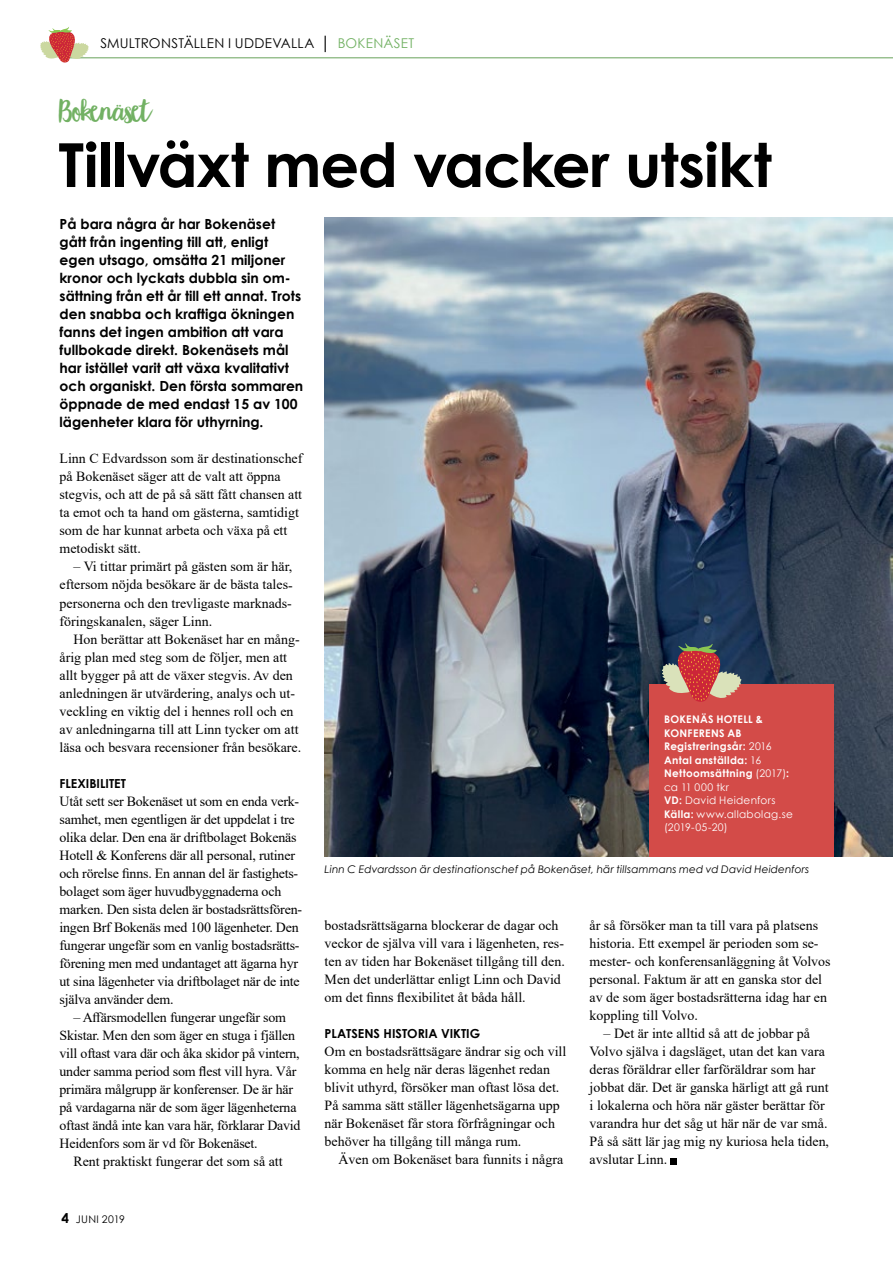
<style>
.page{position:relative;width:893px;height:1263px;background:#fff}
.page>*{position:absolute;margin:0;border:0;box-sizing:border-box;transform-origin:0 0}
.t1{font:700 60.75px "Century Gothic";letter-spacing:-.015em;color:#000}
.t2{font:32.85px "Garden Grown";letter-spacing:-.015em;color:#72b163}
.t3{font:13.95px/18px "Times New Roman";color:#000}
.t4{font:700 13.95px/18px "Century Gothic";color:#000}
.t5{font:13.5px "Century Gothic";letter-spacing:.015em;color:#000}
.t6{font:700 12.45px "Century Gothic";color:#000}
.t7{font:700 10.5px/13.5px "Century Gothic";letter-spacing:.025em;color:#fff}
.t8{font:italic 10.5px "Century Gothic";letter-spacing:.01em;color:#000}
.t9{font:10.5px "Century Gothic";letter-spacing:.03em;color:#000}
.s1{font-weight:700}
.s2{color:#72b163}
.s3{font-weight:700;font-size:13.5px}
.s4{font-weight:400}
</style>
<div class="page">
<img style="left:325px;top:218px;width:568px;height:639px">
<hr style="left:60px;top:58px;width:833px;height:1px;background:#68a25a">
<svg style="left:40px;top:27px;width:49px;height:36px"></svg>
<div style="left:649px;top:684px;width:184px;height:173px;background:#d34b48"></div>
<svg style="left:662px;top:641px;width:79px;height:61px;background:#996160"></svg>
<svg style="left:671px;top:1158px;width:6px;height:6px"></svg>
<p class="t5" style="left:100px;top:34px;width:315px">SMULTRONSTÄLLEN I UDDEVALLA <span class="s1">│</span> <span class="s2">BOKENÄSET</span></p>
<h2 class="t2" style="left:59px;top:89px;width:93px">Bokenäset</h2>
<h1 class="t1" style="left:58px;top:119px;width:715px">Tillväxt med vacker utsikt</h1>
<p class="t4" style="left:60px;top:215px;width:245px">På bara några år har Bokenäset gått från ingenting till att, enligt egen utsago, omsätta 21 miljoner kronor och lyckats dubbla sin om&shy;sättning från ett år till ett annat. Trots den snabba och kraftiga ökningen fanns det ingen ambition att vara fullbokade direkt. Bokenäsets mål har istället varit att växa kvalitativt och organiskt. Den första sommaren öppnade de med endast 15 av 100 lägenheter klara för uthyrning.</p>
<p class="t3" style="left:60px;top:449px;width:244px">Linn C Edvardsson som är destinationschef på Bokenäset säger att de valt att öppna stegvis, och att de på så sätt fått chansen att ta emot och ta hand om gästerna, samtidigt som de har kunnat arbeta och växa på ett metodiskt sätt.</p>
<p class="t3" style="left:60px;top:557px;width:235px;text-align:justify;text-indent:14px">– Vi tittar primärt på gästen som är här, eftersom nöjda besökare är de bästa tales&shy;personerna och den trevligaste marknads&shy;föringskanalen, säger Linn.</p>
<p class="t3" style="left:60px;top:629px;width:243px;text-indent:14px">Hon berättar att Bokenäset har en mång&shy;årig plan med steg som de följer, men att allt bygger på att de växer stegvis. Av den anledningen är utvärdering, analys och ut&shy;veckling en viktig del i hennes roll och en av anledningarna till att Linn tycker om att läsa och besvara recensioner från besökare.</p>
<p class="t6" style="left:60px;top:773px;width:68px">FLEXIBILITET</p>
<p class="t3" style="left:60px;top:791px;width:244px">Utåt sett ser Bokenäset ut som en enda verk&shy;samhet, men egentligen är det uppdelat i tre olika delar. Den ena är driftbolaget Bokenäs Hotell &amp; Konferens där all personal, rutiner och rörelse finns. En annan del är fastighets&shy;bolaget som äger huvudbyggnaderna och marken. Den sista delen är bostadsrättsfören&shy;ingen Brf Bokenäs med 100 lägenheter. Den fungerar ungefär som en vanlig bostadsrätts&shy;förening men med undantaget att ägarna hyr ut sina lägenheter via driftbolaget när de inte själva använder dem.</p>
<p class="t3" style="left:60px;top:1007px;width:243px;text-indent:14px">– Affärsmodellen fungerar ungefär som Skistar. Men den som äger en stuga i fjällen vill oftast vara där och åka skidor på vintern, under samma period som flest vill hyra. Vår primära målgrupp är konferenser. De är här på vardagarna när de som äger lägenheterna oftast ändå inte kan vara här, förklarar David Heidenfors som är vd för Bokenäset.</p>
<p class="t3" style="left:73px;top:1151px;width:211px">Rent praktiskt fungerar det som så att</p>
<p class="t9" style="left:62px;top:1212px;width:65px"><span class="s3">4</span> JUNI 2019</p>
<p class="t7" style="left:664px;top:712px;width:130px">BOKENÄS HOTELL &amp;<br>KONFERENS AB<br>Registreringsår: <span class="s4">2016<br></span>Antal anställda: <span class="s4">16<br></span>Nettoomsättning <span class="s4">(2017)</span>: <span class="s4">ca 11 000 tkr<br></span>VD: <span class="s4">David Heidenfors<br></span>Källa: <span class="s4">www.allabolag.se (2019-05-20)</span></p>
<p class="t8" style="left:325px;top:862px;width:486px">Linn C Edvardsson är destinationschef på Bokenäset, här tillsammans med vd David Heidenfors</p>
<p class="t3" style="left:325px;top:916px;width:242px">bostadsrättsägarna blockerar de dagar och veckor de själva vill vara i lägenheten, res&shy;ten av tiden har Bokenäset tillgång till den.<br>Men det underlättar enligt Linn och David om det finns flexibilitet åt båda håll.</p>
<p class="t6" style="left:325px;top:1024px;width:157px">PLATSENS HISTORIA VIKTIG</p>
<p class="t3" style="left:325px;top:1042px;width:243px">Om en bostadsrättsägare ändrar sig och vill komma en helg när deras lägenhet redan blivit uthyrd, försöker man oftast lösa det.<br>På samma sätt ställer lägenhetsägarna upp när Bokenäset får stora förfrågningar och behöver ha tillgång till många rum.</p>
<p class="t3" style="left:339px;top:1150px;width:226px">Även om Bokenäset bara funnits i några</p>
<p class="t3" style="left:590px;top:916px;width:242px">år så försöker man ta till vara på platsens historia. Ett exempel är perioden som se&shy;mester- och konferensanläggning åt Volvos personal. Faktum är att en ganska stor del av de som äger bostadsrätterna idag har en koppling till Volvo.</p>
<p class="t3" style="left:590px;top:1024px;width:241px;text-indent:14px">– Det är inte alltid så att de jobbar på Volvo själva i dagsläget, utan det kan vara deras föräldrar eller farföräldrar som har jobbat där. Det är ganska härligt att gå runt i lokalerna och höra när gäster berättar för varandra hur det såg ut här när de var små.<br>På så sätt lär jag mig ny kuriosa hela tiden, avslutar Linn.</p>
</div>
